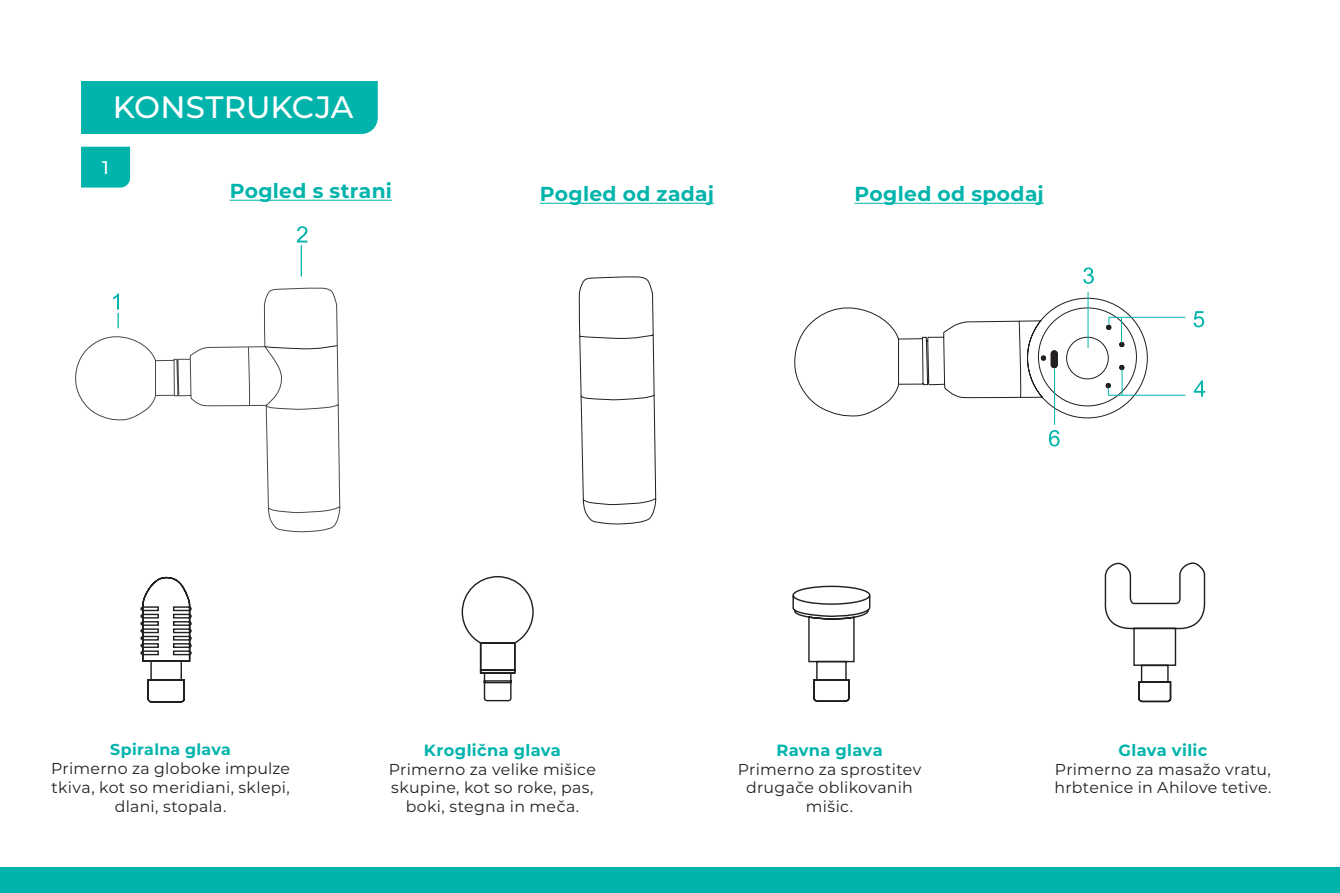
<style>
.page{position:relative;width:1340px;height:893px;background:#fff}
.page>*{position:absolute;margin:0;border:0;box-sizing:border-box;transform-origin:0 0}
.t1{font:500 30.82px "Montserrat";color:#fff}
.t2{font:700 20.25px "Montserrat";letter-spacing:.015em;color:#00b4ac}
.t3{font:500 18.22px "Montserrat";color:#fff}
.t4{font:700 16.2px "Montserrat";letter-spacing:.02em;color:#00b4ac}
.t5{font:15.75px "Montserrat";letter-spacing:.02em;color:#231f20}
.t6{font:700 15.75px "Montserrat";letter-spacing:.02em;color:#00b4ac}
</style>
<div class="page">
<div style="left:0;top:867px;width:1339px;height:26px;background:#00b4ac"></div>
<div style="left:81px;top:81px;width:297px;height:53px;background:#00b4ac"></div>
<div style="left:81px;top:147px;width:49px;height:41px;background:#00b4ac"></div>
<hr style="left:854px;top:203px;width:189px;height:1px;background:#00b4ac">
<hr style="left:540px;top:203px;width:174px;height:1px;background:#00b4ac">
<hr style="left:230px;top:200px;width:162px;height:1px;background:#00b4ac">
<hr style="left:301px;top:245px;width:1px;height:32px;background:#00b4ac">
<svg style="left:297px;top:226px;width:10px;height:16px"></svg>
<svg style="left:75px;top:287px;width:265px;height:246px"></svg>
<svg style="left:578px;top:276px;width:78px;height:249px"></svg>
<svg style="left:1083px;top:267px;width:10px;height:17px"></svg>
<svg style="left:1194px;top:380px;width:11px;height:17px"></svg>
<hr style="left:1108px;top:317px;width:77px;height:1px;background:#00b4ac">
<svg style="left:1193px;top:311px;width:11px;height:16px"></svg>
<svg style="left:1049px;top:430px;width:10px;height:16px"></svg>
<hr style="left:1087px;top:292px;width:1px;height:56px;background:#00b4ac">
<hr style="left:1108px;top:395px;width:77px;height:1px;background:#00b4ac">
<svg style="left:794px;top:298px;width:353px;height:121px"></svg>
<hr style="left:1054px;top:369px;width:1px;height:56px;background:#00b4ac">
<svg style="left:140px;top:562px;width:1065px;height:141px"></svg>
<p class="t1" style="left:113px;top:86px;width:242px">KONSTRUKCJA</p>
<p class="t3" style="left:102px;top:155px;width:8px">1</p>
<p class="t2" style="left:230px;top:176px;width:164px">Pogled s strani</p>
<p class="t2" style="left:540px;top:179px;width:176px">Pogled od zadaj</p>
<p class="t2" style="left:854px;top:179px;width:191px">Pogled od spodaj</p>
<p class="t6" style="left:110px;top:738px;width:122px">Spiralna glava</p>
<p class="t5" style="left:51px;top:758px;width:240px">Primerno za globoke impulze</p>
<p class="t5" style="left:51px;top:776px;width:240px">tkiva, kot so meridiani, sklepi,</p>
<p class="t5" style="left:115px;top:795px;width:113px">dlani, stopala.</p>
<p class="t4" style="left:424px;top:738px;width:138px">Kroglična glava</p>
<p class="t5" style="left:389px;top:758px;width:209px">Primerno za velike mišice</p>
<p class="t5" style="left:391px;top:777px;width:204px">skupine, kot so roke, pas,</p>
<p class="t5" style="left:406px;top:796px;width:175px">boki, stegna in meča.</p>
<p class="t4" style="left:776px;top:738px;width:108px">Ravna glava</p>
<p class="t5" style="left:737px;top:758px;width:185px">Primerno za sprostitev</p>
<p class="t5" style="left:746px;top:777px;width:168px">drugače oblikovanih</p>
<p class="t5" style="left:806px;top:796px;width:49px">mišic.</p>
<p class="t4" style="left:1118px;top:738px;width:90px">Glava vilic</p>
<p class="t5" style="left:1054px;top:758px;width:217px">Primerno za masažo vratu,</p>
<p class="t5" style="left:1054px;top:777px;width:218px">hrbtenice in Ahilove tetive.</p>
</div>
